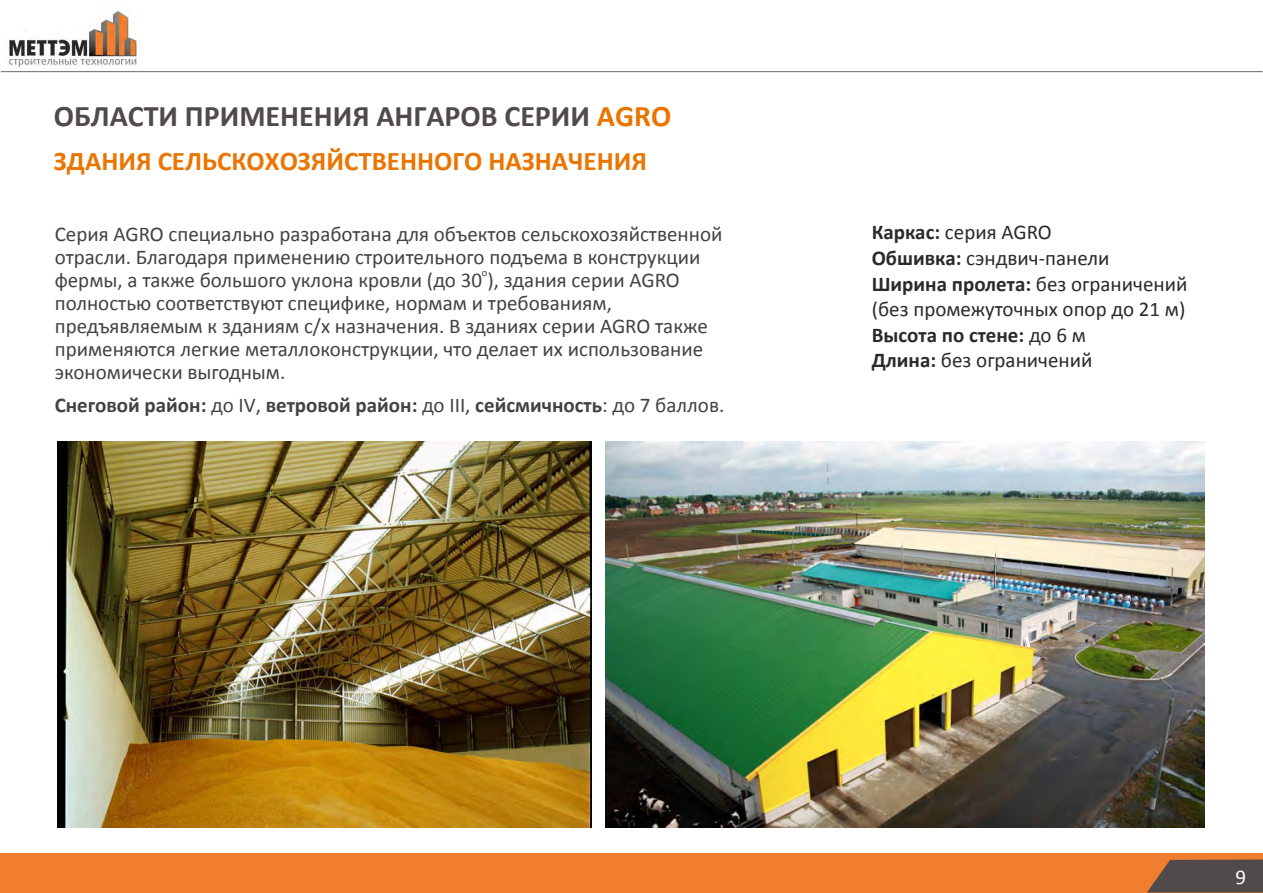
<style>
.page{position:relative;width:1263px;height:893px;background:#fff}
.page>*{position:absolute;margin:0;border:0;box-sizing:border-box;transform-origin:0 0}
.t1{font:700 30px "Calibri";color:#504a4b}
.t2{font:700 27px "Calibri";color:#ea7500}
.t3{font:21px/23.1px "Calibri";color:#434242}
.t4{font:21px/25.7px "Calibri";color:#2b2a29}
.t5{font:700 21px "Calibri";color:#434242}
.t6{font:21px "Calibri";color:#fefefe}
.t7{font:10.5px "Calibri";color:#434242}
.s1{color:#ea7500}
.s2{font-weight:400}
.s3{font-weight:700}
</style>
<div class="page">
<img style="left:5px;top:10px;width:136px;height:63px">
<div style="left:0;top:854px;width:1263px;height:39px;background:#f17e2e"></div>
<img style="left:57px;top:441px;width:534px;height:387px">
<img style="left:606px;top:441px;width:599px;height:387px">
<svg style="left:1147px;top:859px;width:116px;height:33px;background:#635047"></svg>
<hr style="left:1px;top:71px;width:1262px;height:1px;background:#726868">
<h1 class="t1" style="left:54px;top:97px;width:619px">ОБЛАСТИ ПРИМЕНЕНИЯ АНГАРОВ СЕРИИ <span class="s1">AGRO</span></h1>
<p class="t2" style="left:54px;top:144px;width:594px">ЗДАНИЯ СЕЛЬСКОХОЗЯЙСТВЕННОГО НАЗНАЧЕНИЯ</p>
<p class="t3" style="left:55px;top:222px;width:669px">Серия AGRO специально разработана для объектов сельскохозяйственной отрасли. Благодаря применению строительного подъема в конструкции</p>
<p class="t7" style="left:482px;top:266px;width:7px">о</p>
<p class="t3" style="left:55px;top:268px;width:654px">фермы, а также большого уклона кровли (до 30 ), здания серии AGRO полностью соответствуют специфике, нормам и требованиям, предъявляемым к зданиям с/х назначения. В зданиях серии AGRO также применяются легкие металлоконструкции, что делает их использование экономически выгодным.</p>
<p class="t5" style="left:55px;top:392px;width:671px">Снеговой район: <span class="s2">до IV,</span> ветровой район: <span class="s2">до III,</span> сейсмичность<span class="s2">: до 7 баллов.</span></p>
<p class="t4" style="left:872px;top:220px;width:317px"><span class="s3">Каркас:</span> серия AGRO<br><span class="s3">Обшивка:</span> сэндвич-панели<br><span class="s3">Ширина пролета:</span> без ограничений (без промежуточных опор до 21 м)<br><span class="s3">Высота по стене:</span> до 6 м<br><span class="s3">Длина:</span> без ограничений</p>
<p class="t6" style="left:1235px;top:864px;width:12px">9</p>
</div>
